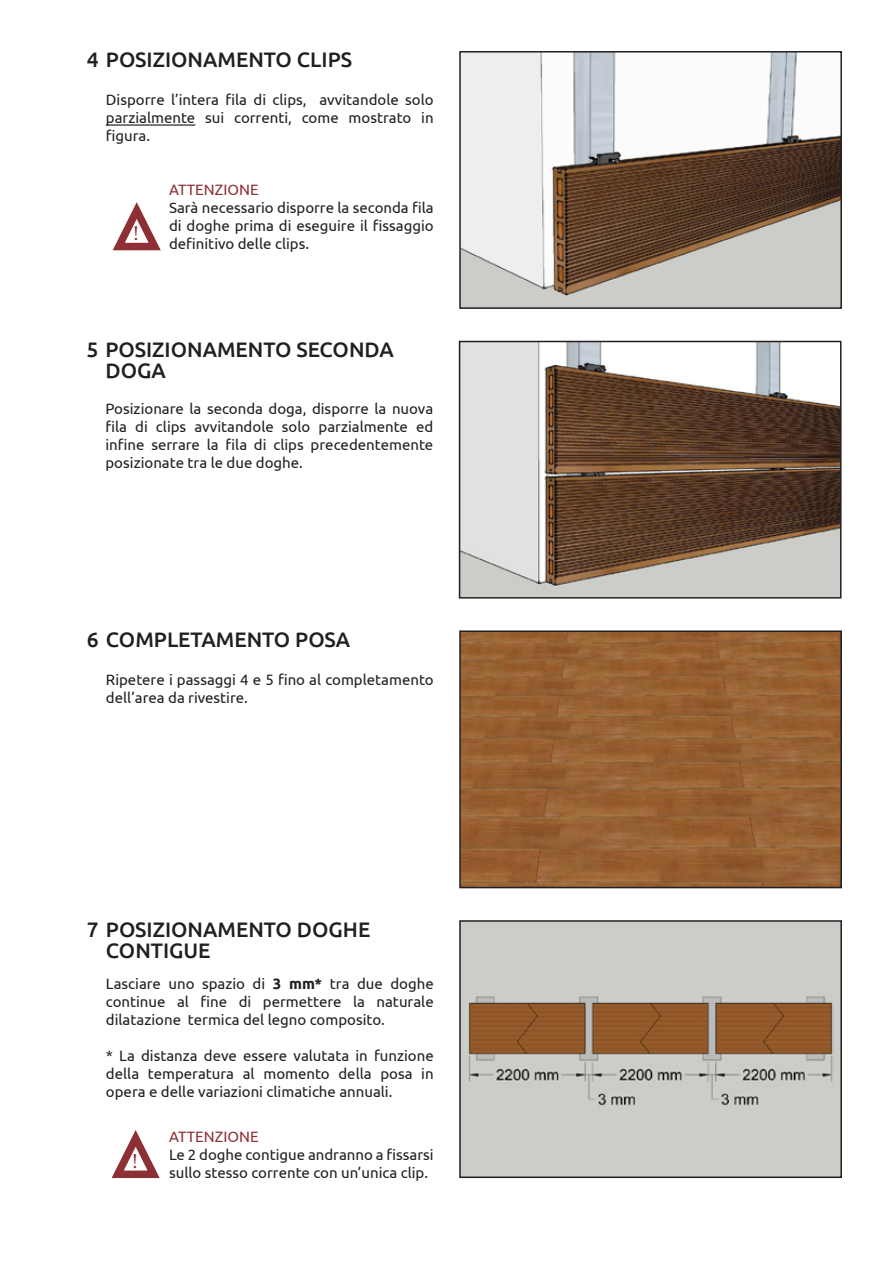
<style>
.page{position:relative;width:893px;height:1263px;background:#fff}
.page>*{position:absolute;margin:0;border:0;box-sizing:border-box;transform-origin:0 0}
.t1{font:500 21px "Ubuntu";color:#231f20}
.t2{font:21px "Minion Pro";color:#8d2f34}
.t3{font:15px/18px "Ubuntu";color:#231f20;text-align:justify}
.t4{font:15px "Ubuntu";color:#8d2f34}
.s1{font-weight:700}
</style>
<div class="page">
<img style="left:462px;top:633px;width:377px;height:252px">
<div style="left:459px;top:630px;width:383px;height:258px;border:2px solid #231f20"></div>
<div style="left:460px;top:921px;width:381px;height:256px;background:#cccdc8"></div>
<img style="left:468px;top:996px;width:365px;height:110px">
<div style="left:459px;top:920px;width:383px;height:258px;border:2px solid #231f20"></div>
<img style="left:462px;top:344px;width:376px;height:252px">
<div style="left:459px;top:341px;width:382px;height:258px;border:2px solid #231f20"></div>
<hr style="left:106px;top:124px;width:89px;height:2px;background:#231f20">
<img style="left:462px;top:54px;width:377px;height:252px">
<div style="left:459px;top:51px;width:383px;height:258px;border:2px solid #231f20"></div>
<svg style="left:112px;top:202px;width:49px;height:49px"></svg>
<svg style="left:111px;top:1130px;width:49px;height:49px"></svg>
<p class="t1" style="left:87px;top:47px;width:267px">4 POSIZIONAMENTO CLIPS</p>
<p class="t3" style="left:106px;top:90px;width:329px">Disporre l’intera fila di clips, avvitandole solo parzialmente sui correnti, come mostrato in figura.</p>
<p class="t2" style="left:133px;top:219px;width:7px">!</p>
<p class="t4" style="left:169px;top:181px;width:91px">ATTENZIONE</p>
<p class="t3" style="left:169px;top:199px;width:266px">Sarà necessario disporre la seconda fila di doghe prima di eseguire il fissaggio definitivo delle clips.</p>
<p class="t1" style="left:86px;top:336px;width:309px">5 POSIZIONAMENTO SECONDA</p>
<p class="t1" style="left:105px;top:357px;width:62px">DOGA</p>
<p class="t3" style="left:105px;top:399px;width:329px">Posizionare la seconda doga, disporre la nuova fila di clips avvitandole solo parzialmente ed infine serrare la fila di clips precedentemente posizionate tra le due doghe.</p>
<p class="t1" style="left:87px;top:626px;width:265px">6 COMPLETAMENTO POSA</p>
<p class="t3" style="left:106px;top:670px;width:329px">Ripetere i passaggi 4 e 5 fino al completamento dell’area da rivestire.</p>
<p class="t1" style="left:87px;top:916px;width:285px">7 POSIZIONAMENTO DOGHE</p>
<p class="t1" style="left:106px;top:937px;width:106px">CONTIGUE</p>
<p class="t3" style="left:106px;top:974px;width:329px">Lasciare uno spazio di <span class="s1">3 mm*</span> tra due doghe continue al fine di permettere la naturale dilatazione termica del legno composito.</p>
<p class="t3" style="left:106px;top:1046px;width:329px">* La distanza deve essere valutata in funzione della temperatura al momento della posa in opera e delle variazioni climatiche annuali.</p>
<p class="t2" style="left:132px;top:1147px;width:7px">!</p>
<p class="t4" style="left:169px;top:1127px;width:91px">ATTENZIONE</p>
<p class="t3" style="left:169px;top:1145px;width:266px">Le 2 doghe contigue andranno a fissarsi sullo stesso corrente con un’unica clip.</p>
</div>
